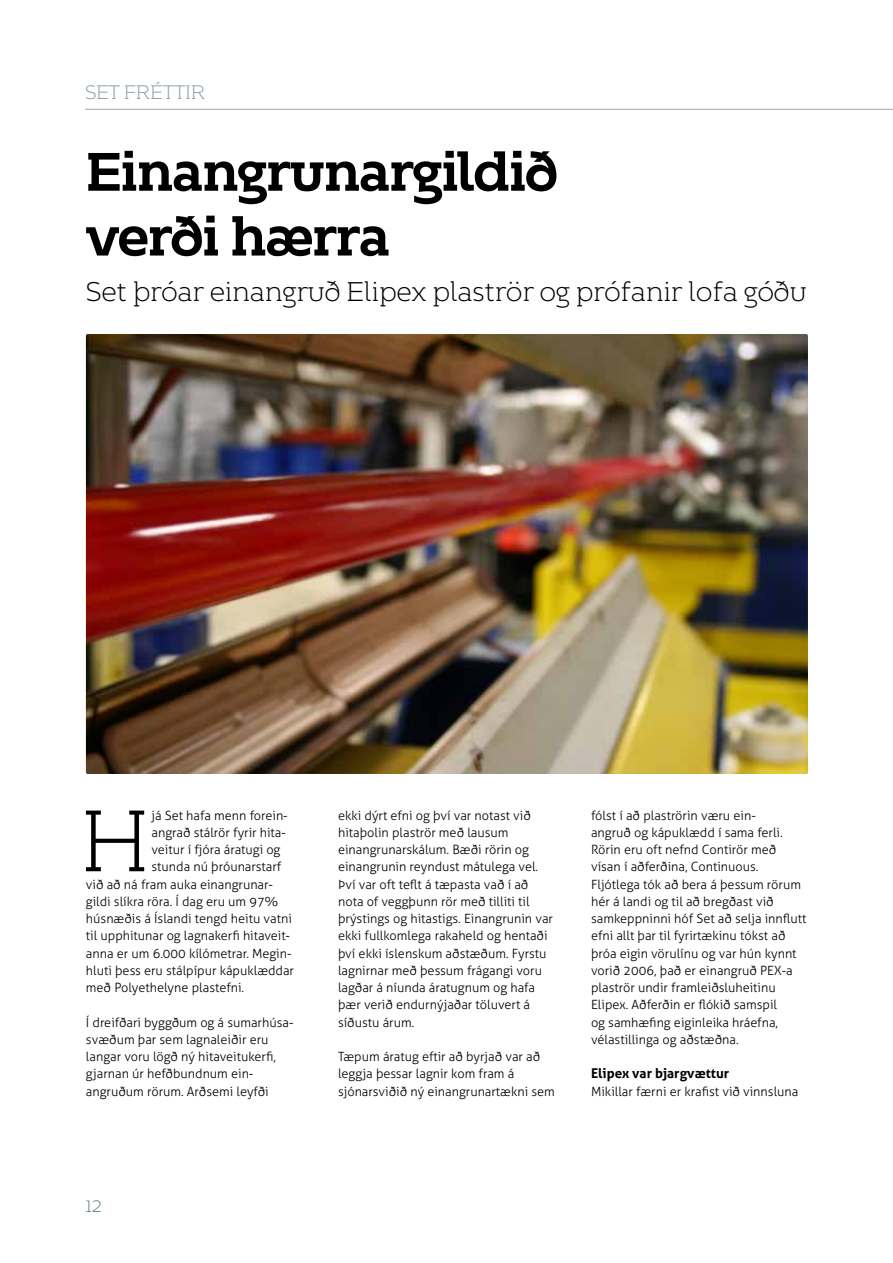
<style>
.page{position:relative;width:893px;height:1263px;background:#fff}
.page>*{position:absolute;margin:0;border:0;box-sizing:border-box;transform-origin:0 0}
.t1{font:300 86.85px "Kontrapunkt Bob";color:#000}
.t2{font:700 54px/64.8px "Kontrapunkt Bob";letter-spacing:-.04em;color:#000}
.t3{font:300 27px "Kontrapunkt Bob";letter-spacing:-.04em;color:#000}
.t4{font:300 19.5px "Kontrapunkt Bob";letter-spacing:-.05em;color:#8b9faa}
.t5{font:300 16.5px "Kontrapunkt Bob";color:#5f7783}
.t6{font:700 13.5px "Aller";color:#000}
.t7{font:300 12.75px/17.2px "Aller";color:#000}
</style>
<div class="page">
<hr style="left:85px;top:109px;width:808px;height:1px;background:#a7a9ac">
<img style="left:86px;top:334px;width:722px;height:440px">
<h3 class="t4" style="left:85px;top:82px;width:122px">SET FRÉTTIR</h3>
<h2 class="t2" style="left:85px;top:140px;width:475px">Einangrunargildið verði hærra</h2>
<h3 class="t3" style="left:86px;top:277px;width:723px">Set þróar einangruð Elipex plaströr og prófanir lofa góðu</h3>
<h1 class="t1" style="left:79px;top:795px;width:74px">H</h1>
<p class="t7" style="left:152px;top:806px;width:138px">já Set hafa menn forein-</p>
<p class="t7" style="left:152px;top:824px;width:136px">angrað stálrör fyrir hita-</p>
<p class="t7" style="left:152px;top:841px;width:130px">veitur í fjóra áratugi og</p>
<p class="t7" style="left:152px;top:858px;width:131px">stunda nú þróunarstarf</p>
<p class="t7" style="left:86px;top:875px;width:189px">við að ná fram auka einangrunar-</p>
<p class="t7" style="left:86px;top:893px;width:194px">gildi slíkra röra. Í dag eru um 97%</p>
<p class="t7" style="left:86px;top:910px;width:207px">húsnæðis á Íslandi tengd heitu vatni</p>
<p class="t7" style="left:86px;top:927px;width:206px">til upphitunar og lagnakerfi hitaveit-</p>
<p class="t7" style="left:86px;top:944px;width:207px">anna er um 6.000 kílómetrar. Megin-</p>
<p class="t7" style="left:86px;top:962px;width:210px">hluti þess eru stálpípur kápuklæddar</p>
<p class="t7" style="left:86px;top:979px;width:160px">með Polyethelyne plastefni.</p>
<p class="t7" style="left:86px;top:1013px;width:209px">Í dreifðari byggðum og á sumarhúsa&shy;svæðum þar sem lagnaleiðir eru langar voru lögð ný hitaveitukerfi, gjarnan úr hefðbundnum ein&shy;angruðum rörum. Arðsemi leyfði</p>
<p class="t5" style="left:85px;top:1198px;width:18px">12</p>
<p class="t7" style="left:338px;top:806px;width:217px">ekki dýrt efni og því var notast við hitaþolin plaströr með lausum einangrunarskálum. Bæði rörin og einangrunin reyndust mátulega vel.<br>Því var oft teflt á tæpasta vað í að nota of veggþunn rör með tilliti til þrýstings og hitastigs. Einangrunin var ekki fullkomlega rakaheld og hentaði því ekki íslenskum aðstæðum. Fyrstu lagnirnar með þessum frágangi voru lagðar á níunda áratugnum og hafa þær verið endurnýjaðar töluvert á síðustu árum.</p>
<p class="t7" style="left:338px;top:1048px;width:218px">Tæpum áratug eftir að byrjað var að leggja þessar lagnir kom fram á sjónarsviðið ný einangrunartækni sem</p>
<p class="t7" style="left:591px;top:806px;width:217px">fólst í að plaströrin væru ein-<br>angruð og kápuklædd í sama ferli.<br>Rörin eru oft nefnd Contirör með vísan í aðferðina, Continuous.<br>Fljótlega tók að bera á þessum rörum hér á landi og til að bregðast við samkeppninni hóf Set að selja innflutt efni allt þar til fyrirtækinu tókst að þróa eigin vörulínu og var hún kynnt vorið 2006, það er einangruð PEX-a plaströr undir framleiðsluheitinu Elipex. Aðferðin er flókið samspil<br>og samhæfing eiginleika hráefna, vélastillinga og aðstæðna.</p>
<p class="t6" style="left:591px;top:1065px;width:140px">Elipex var bjargvættur</p>
<p class="t7" style="left:591px;top:1082px;width:209px">Mikillar færni er krafist við vinnsluna</p>
</div>
